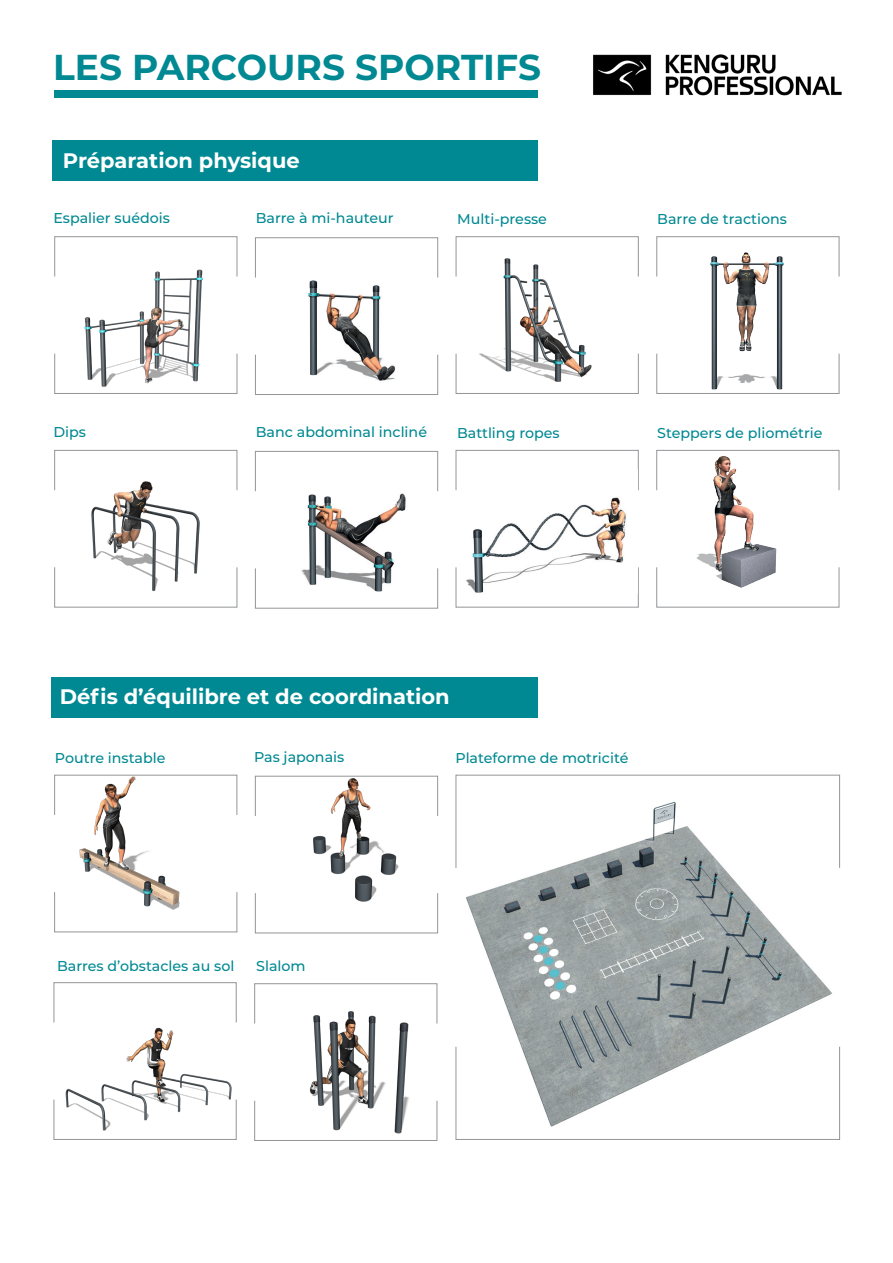
<style>
.page{position:relative;width:893px;height:1263px;background:#fff}
.page>*{position:absolute;margin:0;border:0;box-sizing:border-box;transform-origin:0 0}
.t1{font:700 36px "Montserrat";color:#008992}
.Title_03_Center{font:700 21px "Montserrat";color:#fff}
.Titre_nom_agrès{font:500 14.25px "Montserrat";color:#008992}
</style>
<div class="page">
<img style="left:466px;top:794px;width:375px;height:339px">
<img style="left:254px;top:458px;width:185px;height:135px">
<img style="left:665px;top:449px;width:143px;height:139px">
<div style="left:54px;top:91px;width:484px;height:7px;background:#008992"></div>
<div style="left:54px;top:982px;width:182px;height:41px;border:1px solid #939598"></div>
<div style="left:254px;top:983px;width:183px;height:41px;border:1px solid #939598"></div>
<div style="left:254px;top:1100px;width:183px;height:41px;border:1px solid #939598"></div>
<div style="left:54px;top:892px;width:183px;height:40px;border:1px solid #939598"></div>
<div style="left:255px;top:893px;width:183px;height:40px;border:1px solid #939598"></div>
<div style="left:456px;top:775px;width:384px;height:93px;border:1px solid #939598"></div>
<div style="left:456px;top:1046px;width:384px;height:94px;border:1px solid #939598"></div>
<div style="left:54px;top:450px;width:183px;height:40px;border:1px solid #939598"></div>
<div style="left:255px;top:451px;width:183px;height:40px;border:1px solid #939598"></div>
<div style="left:456px;top:450px;width:183px;height:40px;border:1px solid #939598"></div>
<div style="left:456px;top:567px;width:183px;height:40px;border:1px solid #939598"></div>
<div style="left:656px;top:450px;width:183px;height:40px;border:1px solid #939598"></div>
<div style="left:656px;top:567px;width:183px;height:40px;border:1px solid #939598"></div>
<div style="left:54px;top:236px;width:183px;height:41px;border:1px solid #939598"></div>
<div style="left:54px;top:353px;width:183px;height:41px;border:1px solid #939598"></div>
<div style="left:255px;top:237px;width:183px;height:41px;border:1px solid #939598"></div>
<div style="left:255px;top:354px;width:183px;height:41px;border:1px solid #939598"></div>
<div style="left:456px;top:236px;width:183px;height:41px;border:1px solid #939598"></div>
<div style="left:456px;top:353px;width:183px;height:41px;border:1px solid #939598"></div>
<div style="left:656px;top:236px;width:183px;height:41px;border:1px solid #939598"></div>
<div style="left:656px;top:353px;width:183px;height:41px;border:1px solid #939598"></div>
<img style="left:74px;top:269px;width:140px;height:124px">
<img style="left:282px;top:276px;width:154px;height:105px">
<img style="left:455px;top:252px;width:169px;height:138px">
<img style="left:463px;top:488px;width:174px;height:105px">
<img style="left:671px;top:252px;width:144px;height:142px">
<img style="left:71px;top:481px;width:143px;height:110px">
<img style="left:263px;top:775px;width:175px;height:136px">
<img style="left:271px;top:1008px;width:167px;height:132px">
<img style="left:54px;top:774px;width:167px;height:138px">
<div style="left:52px;top:141px;width:486px;height:40px;background:#008992"></div>
<div style="left:51px;top:677px;width:487px;height:41px;background:#008992"></div>
<img style="left:57px;top:1015px;width:178px;height:125px">
<img style="left:593px;top:54px;width:249px;height:42px">
<p class="t1" style="left:53px;top:42px;width:489px">LES PARCOURS SPORTIFS</p>
<p class="Title_03_Center" style="left:63px;top:145px;width:238px">Préparation physique</p>
<p class="Titre_nom_agrès" style="left:54px;top:208px;width:118px">Espalier suédois</p>
<p class="Titre_nom_agrès" style="left:256px;top:208px;width:139px">Barre à mi-hauteur</p>
<p class="Titre_nom_agrès" style="left:457px;top:209px;width:91px">Multi-presse</p>
<p class="Titre_nom_agrès" style="left:657px;top:209px;width:131px">Barre de tractions</p>
<p class="Titre_nom_agrès" style="left:53px;top:422px;width:34px">Dips</p>
<p class="Titre_nom_agrès" style="left:256px;top:422px;width:173px">Banc abdominal incliné</p>
<p class="Titre_nom_agrès" style="left:457px;top:423px;width:104px">Battling ropes</p>
<p class="Titre_nom_agrès" style="left:657px;top:423px;width:167px">Steppers de pliométrie</p>
<p class="Title_03_Center" style="left:60px;top:682px;width:391px">Défis d’équilibre et de coordination</p>
<p class="Titre_nom_agrès" style="left:55px;top:748px;width:112px">Poutre instable</p>
<p class="Titre_nom_agrès" style="left:254px;top:747px;width:92px">Pas japonais</p>
<p class="Titre_nom_agrès" style="left:455px;top:748px;width:175px">Plateforme de motricité</p>
<p class="Titre_nom_agrès" style="left:57px;top:956px;width:179px">Barres d’obstacles au sol</p>
<p class="Titre_nom_agrès" style="left:256px;top:956px;width:51px">Slalom</p>
</div>
